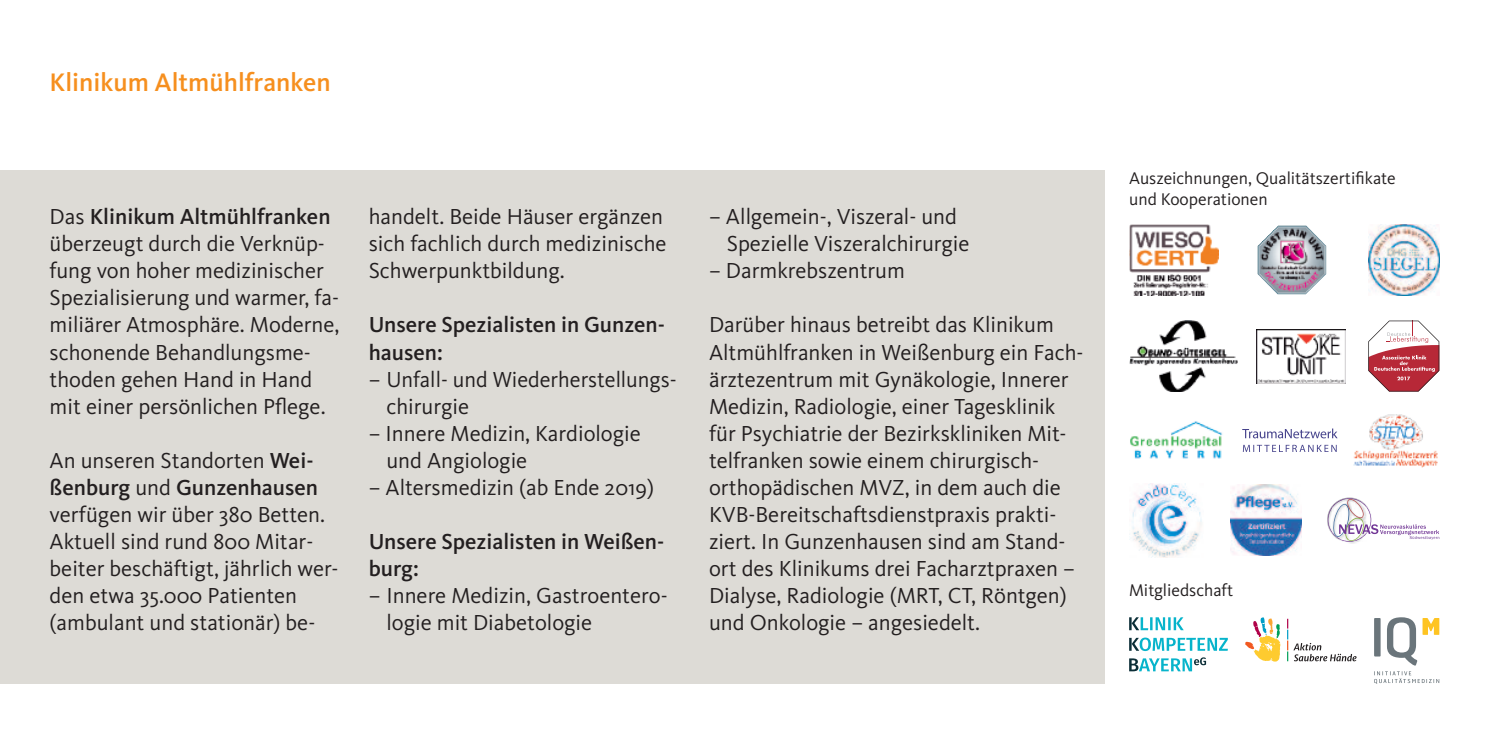
<style>
.page{position:relative;width:1489px;height:745px;background:#fff}
.page>*{position:absolute;margin:0;border:0;box-sizing:border-box;transform-origin:0 0}
.t1{font:500 26.25px "Kievit Pro";color:#f68f1e}
.t2{font:22.5px/27px "Kievit Pro";color:#231f20}
.t3{font:500 22.5px/27px "Kievit Pro";color:#231f20}
.t4{font:17.5px/21px "Kievit Pro";color:#231f20}
.s1{font-weight:500}
</style>
<div class="page">
<div style="left:0;top:170px;width:1104px;height:513px;background:#dddbd6"></div>
<svg style="left:1129px;top:657px;width:76px;height:14px"></svg>
<svg style="left:1129px;top:637px;width:98px;height:13px"></svg>
<svg style="left:1129px;top:617px;width:54px;height:12px"></svg>
<svg style="left:1245px;top:617px;width:35px;height:44px"></svg>
<svg style="left:1287px;top:618px;width:69px;height:43px"></svg>
<svg style="left:1243px;top:444px;width:93px;height:7px"></svg>
<svg style="left:1242px;top:428px;width:95px;height:10px"></svg>
<img style="left:1129px;top:320px;width:108px;height:71px">
<img style="left:1129px;top:224px;width:89px;height:71px">
<img style="left:1256px;top:329px;width:89px;height:54px">
<img style="left:1353px;top:414px;width:85px;height:53px">
<img style="left:1257px;top:225px;width:68px;height:69px">
<img style="left:1368px;top:224px;width:71px;height:71px">
<img style="left:1327px;top:507px;width:4px;height:25px">
<img style="left:1344px;top:541px;width:15px;height:2px">
<img style="left:1344px;top:540px;width:16px;height:1px">
<img style="left:1331px;top:506px;width:1px;height:28px">
<svg style="left:1332px;top:497px;width:107px;height:43px"></svg>
<svg style="left:1368px;top:320px;width:71px;height:71px"></svg>
<img style="left:1130px;top:421px;width:93px;height:38px">
<img style="left:1129px;top:483px;width:73px;height:74px">
<img style="left:1230px;top:484px;width:71px;height:71px">
<svg style="left:1374px;top:617px;width:65px;height:66px"></svg>
<p class="t1" style="left:50px;top:72px;width:282px">Klinikum Altmühlfranken</p>
<p class="t2" style="left:50px;top:205px;width:291px">Das <span class="s1">Klinikum Altmühlfranken </span>überzeugt durch die Verknüp&shy;fung von hoher medizinischer<br>Spezialisierung und warmer, fa&shy;miliärer Atmosphäre. Moderne, schonende Behandlungsme&shy;thoden gehen Hand in Hand mit einer persönlichen Pflege.</p>
<p class="t2" style="left:50px;top:448px;width:290px">An unseren Standorten <span class="s1">Wei&shy;ßenburg</span> und <span class="s1">Gunzenhausen </span>verfügen wir über 380 Betten.<br>Aktuell sind rund 800 Mitar&shy;beiter beschäftigt, jährlich wer&shy;den etwa 35.000 Patienten (ambulant und stationär) be-</p>
<p class="t2" style="left:369px;top:205px;width:299px">handelt. Beide Häuser ergänzen sich fachlich durch medizinische<br>Schwerpunktbildung.</p>
<p class="t3" style="left:369px;top:313px;width:298px">Unsere Spezialisten in Gunzen&shy;hausen:</p>
<p class="t2" style="left:386px;top:367px;width:292px;text-indent:-18px">– Unfall- und Wiederherstellungs - chirurgie</p>
<p class="t2" style="left:386px;top:421px;width:256px;text-indent:-18px">– Innere Medizin, Kardiologie und Angiologie</p>
<p class="t2" style="left:369px;top:475px;width:287px">– Altersmedizin (ab Ende 2019)</p>
<p class="t3" style="left:369px;top:529px;width:297px">Unsere Spezialisten in Weißen&shy;burg:</p>
<p class="t2" style="left:386px;top:583px;width:283px;text-indent:-18px">– Innere Medizin, Gastroentero&shy;logie mit Diabetologie</p>
<p class="t2" style="left:726px;top:205px;width:244px;text-indent:-18px">– Allgemein-, Viszeral- und<br>Spezielle Viszeralchirurgie</p>
<p class="t2" style="left:709px;top:259px;width:197px">– Darmkrebszentrum</p>
<p class="t2" style="left:709px;top:313px;width:376px">Darüber hinaus betreibt das Klinikum Altmühlfranken in Weißenburg ein Fach&shy;ärztezentrum mit Gynäkologie, Innerer Medizin, Radiologie, einer Tagesklinik für Psychiatrie der Bezirkskliniken Mit&shy;telfranken sowie einem chirurgisch&shy;orthopädischen MVZ, in dem auch die KVB-Bereitschaftsdienstpraxis prakti&shy;ziert. In Gunzenhausen sind am Stand&shy;ort des Klinikums drei Facharztpraxen – Dialyse, Radiologie (MRT, CT, Röntgen) und Onkologie – angesiedelt.</p>
<p class="t4" style="left:1129px;top:168px;width:268px">Auszeichnungen, Qualitätszertifikate und Kooperationen</p>
<p class="t4" style="left:1129px;top:581px;width:106px">Mitgliedschaft</p>
</div>
